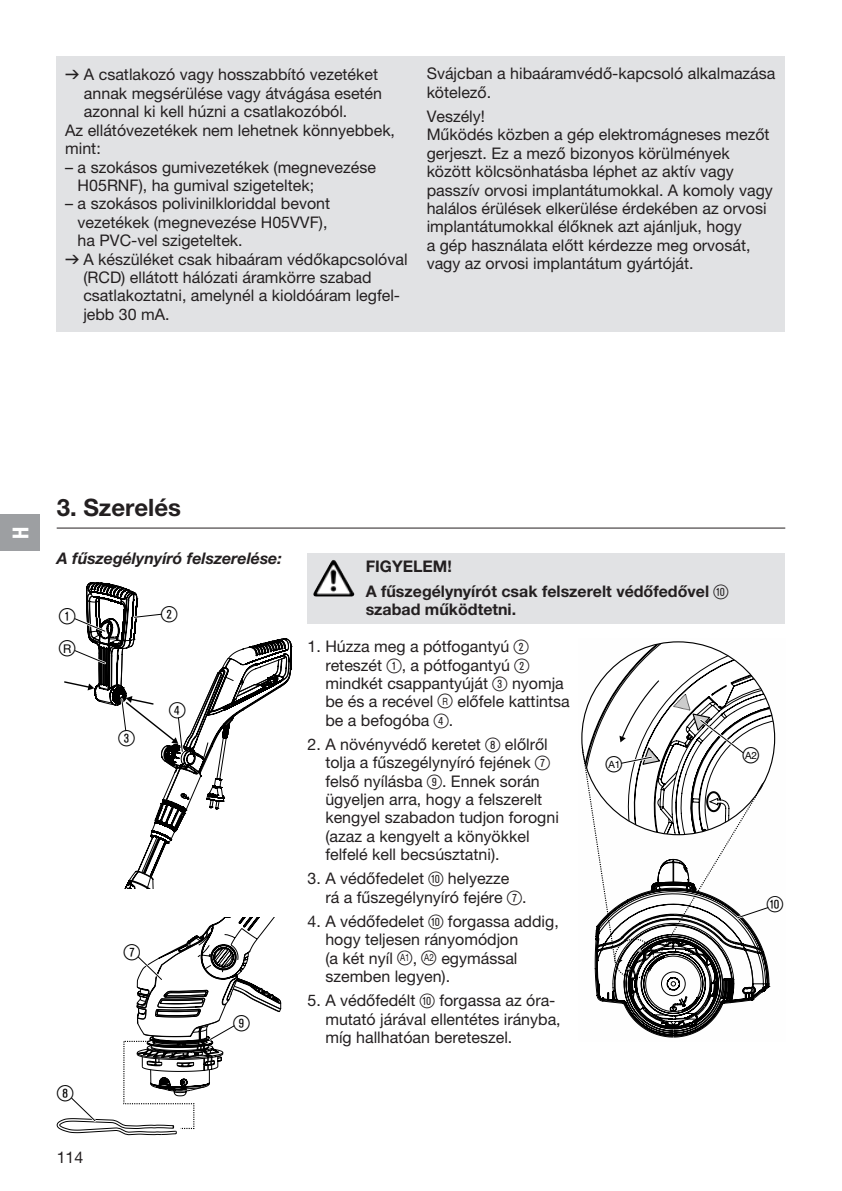
<style>
.page{position:relative;width:842px;height:1191px;background:#fff}
.page>*{position:absolute;margin:0;border:0;box-sizing:border-box;transform-origin:0 0}
.t1{font:700 24px "GARDENA Pro";color:#231f20}
.t2{font:22px "Ziffernim Kreisund Quadrat BQ";color:#000}
.t3{font:22px "GARDENA Pro Bo Cond";color:#fff}
.t4{font:16px/18.4px "GARDENA Pro";color:#231f20}
.t5{font:700 16px/24px "GARDENA Pro";color:#231f20}
.t6{font:italic 700 16px "GARDENA Pro";color:#231f20}
.t7{font:10px "GARDENA Pro";color:#000}
.s1{font-family:"Formdruck"}
.s2{font-family:"Ziffernim Kreisund Quadrat BQ";font-weight:400;font-size:20px}
.s3{font-family:"Ziffernim Kreisund Quadrat BQ";font-size:20px}
.s4{font-size:10px}
.s5{font-family:"Ziffernim Kreisund Quadrat BQ";font-size:22px}
</style>
<div class="page">
<hr style="left:57px;top:527px;width:728px;height:1px;background:#231f20">
<div style="left:308px;top:552px;width:477px;height:71px;background:#e1e2e4"></div>
<svg style="left:64px;top:582px;width:228px;height:306px"></svg>
<svg style="left:57px;top:917px;width:225px;height:218px"></svg>
<img style="left:315px;top:560px;width:18px;height:30px">
<svg style="left:601px;top:641px;width:154px;height:38px"></svg>
<svg style="left:581px;top:679px;width:195px;height:359px"></svg>
<div style="left:57px;top:57px;width:728px;height:275px;background:#e1e2e4"></div>
<div style="left:0;top:514px;width:40px;height:36px;background:#9d9fa2"></div>
<p class="t4" style="left:65px;top:65px;width:314px"><span class="s1">v</span> A csatlakozó vagy hosszabbító vezetéket</p>
<p class="t4" style="left:84px;top:84px;width:300px">annak megsérülése vagy átvágása esetén</p>
<p class="t4" style="left:84px;top:102px;width:265px">azonnal ki kell húzni a csatlakozóból.</p>
<p class="t4" style="left:65px;top:121px;width:331px">Az ellátóvezetékek nem lehetnek könnyebbek,</p>
<p class="t4" style="left:65px;top:139px;width:37px">mint:</p>
<p class="t4" style="left:78px;top:157px;width:300px;text-indent:-12px">– a szokásos gumivezetékek (megnevezése<br>H05RNF), ha gumival szigeteltek;</p>
<p class="t4" style="left:65px;top:194px;width:266px">– a szokásos polivinilkloriddal bevont</p>
<p class="t4" style="left:78px;top:213px;width:251px">vezetékek (megnevezése H05VVF),</p>
<p class="t4" style="left:78px;top:231px;width:167px">ha PVC-vel szigeteltek.</p>
<p class="t4" style="left:65px;top:249px;width:344px"><span class="s1">v</span> A készüléket csak hibaáram védőkapcsolóval</p>
<p class="t4" style="left:83px;top:268px;width:290px">(RCD) ellátott hálózati áramkörre szabad</p>
<p class="t4" style="left:83px;top:286px;width:318px">csatlakoztatni, amelynél a kioldóáram legfel-</p>
<p class="t4" style="left:83px;top:305px;width:88px">jebb 30 mA.</p>
<p class="t4" style="left:427px;top:64px;width:350px">Svájcban a hibaáramvédő-kapcsoló alkalmazása kötelező.</p>
<p class="t4" style="left:427px;top:107px;width:348px">Veszély!<br>Működés közben a gép elektromágneses mezőt gerjeszt. Ez a mező bizonyos körülmények között kölcsönhatásba léphet az aktív vagy passzív orvosi implantátumokkal. A komoly vagy halálos érülések elkerülése érdekében az orvosi implantátumokkal élőknek azt ajánljuk, hogy<br>a gép használata előtt kérdezze meg orvosát, vagy az orvosi implantátum gyártóját.</p>
<h2 class="t3" style="left:7px;top:538px;width:14px;rotate:-90deg">H</h2>
<h1 class="t1" style="left:57px;top:493px;width:126px">3. Szerelés</h1>
<p class="t6" style="left:57px;top:548px;width:227px">A fűszegélynyíró felszerelése:</p>
<h2 class="t2" style="left:59px;top:604px;width:18px">1</h2>
<h2 class="t2" style="left:161px;top:601px;width:18px">2</h2>
<h2 class="t2" style="left:59px;top:636px;width:18px">ß<sup>R</sup></h2>
<h2 class="t2" style="left:119px;top:725px;width:18px">3</h2>
<h2 class="t2" style="left:169px;top:697px;width:18px">4</h2>
<h2 class="t2" style="left:124px;top:939px;width:18px">7</h2>
<h2 class="t2" style="left:57px;top:1080px;width:18px">8</h2>
<p class="t4" style="left:57px;top:1147px;width:28px">114</p>
<h2 class="t2" style="left:233px;top:1010px;width:18px">9</h2>
<p class="t5" style="left:366px;top:554px;width:364px">FIGYELEM!<br>A fűszegélynyírót csak felszerelt védőfedővel <span class="s2">0</span></p>
<p class="t5" style="left:366px;top:597px;width:152px">szabad működtetni.</p>
<p class="t4" style="left:325px;top:637px;width:246px;text-indent:-18px">1. Húzza meg a pótfogantyú <span class="s3">2 </span>reteszét <span class="s3">1</span>, a pótfogantyú <span class="s3">2 </span>mindkét csappantyúját <span class="s3">3</span> nyomja be és a recével <span class="s3">ß</span><span class="s4">R</span> előfele kattintsa be a befogóba <span class="s3">4</span>.</p>
<p class="t4" style="left:325px;top:734px;width:235px;text-indent:-18px">2. A növényvédő keretet <span class="s3">8</span> előlről tolja a fűszegélynyíró fejének <span class="s3">7 </span>felső nyílásba <span class="s3">9</span>. Ennek során ügyeljen arra, hogy a felszerelt kengyel szabadon tudjon forogni (azaz a kengyelt a könyökkel felfelé kell becsúsztatni).</p>
<p class="t4" style="left:325px;top:869px;width:203px;text-indent:-18px">3. A védőfedelet <span class="s3">0</span> helyezze rá a fűszegélynyíró fejére <span class="s3">7</span>.</p>
<p class="t4" style="left:325px;top:911px;width:235px;text-indent:-18px">4. A védőfedelet <span class="s3">0</span> forgassa addig, hogy teljesen rányomódjon<br>(a két nyíl <span class="s3">ß</span><sup>A1</sup> , <span class="s3">ß</span><sup>A2</sup> egymással szemben legyen).</p>
<p class="t4" style="left:325px;top:991px;width:237px;text-indent:-18px">5. A védőfedélt <span class="s3">0</span> forgassa az óra&shy;mutató járával ellentétes irányba, míg hallhatóan bereteszel.</p>
<p class="t7" style="left:606px;top:758px;width:18px"><span class="s5">ß</span>A 1</p>
<p class="t7" style="left:743px;top:749px;width:18px"><span class="s5">ß</span>A 2</p>
<h2 class="t2" style="left:767px;top:891px;width:18px">0</h2>
</div>
